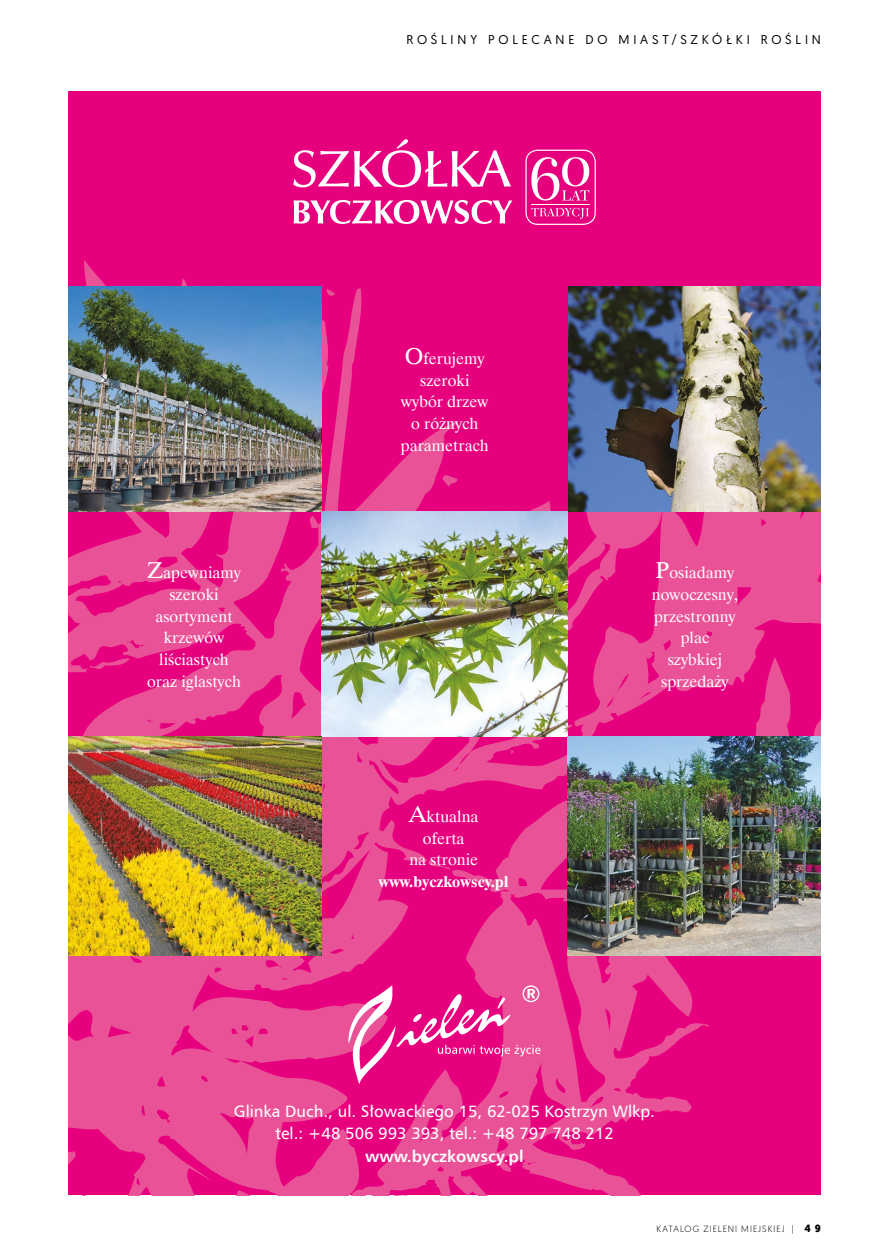
<style>
.page{position:relative;width:872px;height:1255px;background:#fff}
.page>*{position:absolute;margin:0;border:0;box-sizing:border-box;transform-origin:0 0}
.t1{font:16.5px/22.5px "Humnst 777 EU";color:#fff;text-align:center}
.t2{font:700 16.5px "Humnst 777 EU";color:#fff}
.t3{font:16.2px/21.6px "Dutch 801 EU";color:#fff;text-align:center}
.t4{font:700 16.2px "Dutch 801 EU";color:#fff}
.t5{font:12.75px "Geomanist";letter-spacing:.295em;color:#000}
.t6{font:300 9px "Geomanist";letter-spacing:.11em;color:#000}
.s1{font-size:22.95px}
.s2{font-weight:700;font-size:10.5px}
</style>
<div class="page">
<img style="left:68px;top:91px;width:753px;height:1105px">
<p class="t5" style="left:406px;top:31px;width:416px">ROŚLINY POLECANE DO MIAST/SZKÓŁKI ROŚLIN</p>
<p class="t3" style="left:147px;top:562px;width:96px"><span class="s1">Z</span>apewniamy szeroki asortyment krzewów liściastych oraz iglastych</p>
<p class="t3" style="left:401px;top:348px;width:89px"><span class="s1">O</span>ferujemy szeroki wybór drzew o różnych parametrach</p>
<p class="t3" style="left:409px;top:805px;width:71px"><span class="s1">A</span>ktualna oferta<br>na stronie</p>
<p class="t4" style="left:379px;top:871px;width:131px">www.byczkowscy.pl</p>
<p class="t3" style="left:652px;top:562px;width:88px"><span class="s1">P</span>osiadamy nowoczesny, przestronny plac szybkiej sprzedaży</p>
<p class="t1" style="left:234px;top:1099px;width:422px">Glinka Duch., ul. Słowackiego 15, 62-025 Kostrzyn Wlkp. tel.: +48 506 993 393, tel.: +48 797 748 212</p>
<p class="t2" style="left:365px;top:1145px;width:160px">www.byczkowscy.pl</p>
<p class="t6" style="left:656px;top:1222px;width:166px">KATALOG ZIELENI MIEJSKIEJ | <span class="s2">4 9</span></p>
</div>
